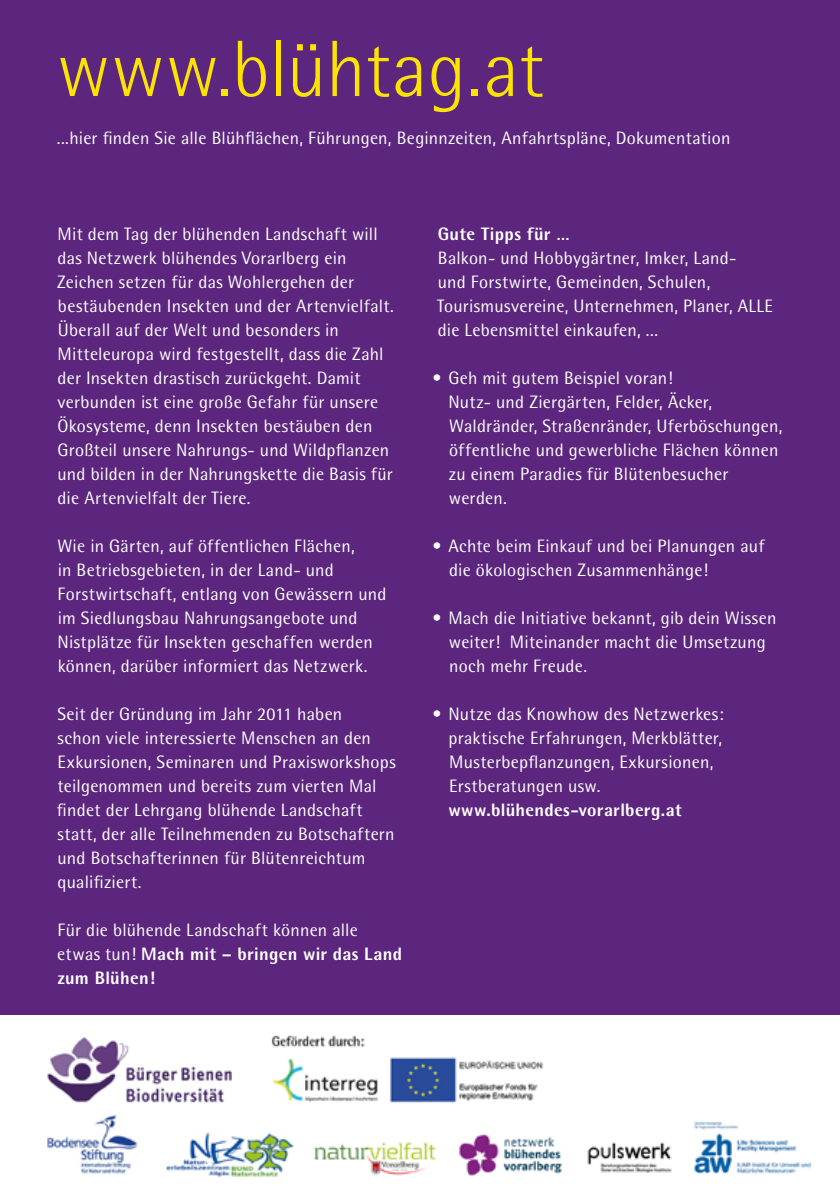
<style>
.page{position:relative;width:840px;height:1191px;background:#fff}
.page>*{position:absolute;margin:0;border:0;box-sizing:border-box;transform-origin:0 0}
.t1{font:300 80px "Rotis Semi Sans";color:#fce400}
.t2{font:18px/24px "Rotis Semi Sans";letter-spacing:.015em;color:#fff}
.t3{font:800 18px "Rotis Semi Sans";letter-spacing:.02em;color:#fff}
.s1{font-weight:800}
</style>
<div class="page">
<div style="left:0;top:0;width:839px;height:1191px;background:#5c267e"></div>
<div style="left:0;top:1015px;width:839px;height:176px;background:#fff"></div>
<img style="left:47px;top:1035px;width:765px;height:142px">
<h1 class="t1" style="left:57px;top:23px;width:488px">www.blühtag.at</h1>
<p class="t2" style="left:57px;top:126px;width:674px">...hier finden Sie alle Blühflächen, Führungen, Beginnzeiten, Anfahrtspläne, Dokumentation</p>
<p class="t2" style="left:57px;top:222px;width:338px">Mit dem Tag der blühenden Landschaft will das Netzwerk blühendes Vorarlberg ein Zeichen setzen für das Wohlergehen der bestäubenden Insekten und der Artenvielfalt.<br>Überall auf der Welt und besonders in Mitteleuropa wird festgestellt, dass die Zahl der Insekten drastisch zurückgeht. Damit verbunden ist eine große Gefahr für unsere Ökosysteme, denn Insekten bestäuben den Großteil unsere Nahrungs- und Wildpflanzen und bilden in der Nahrungskette die Basis für die Artenvielfalt der Tiere.</p>
<p class="t2" style="left:57px;top:534px;width:330px">Wie in Gärten, auf öffentlichen Flächen,<br>in Betriebsgebieten, in der Land- und Forstwirtschaft, entlang von Gewässern und im Siedlungsbau Nahrungsangebote und Nistplätze für Insekten geschaffen werden können, darüber informiert das Netzwerk.</p>
<p class="t2" style="left:57px;top:702px;width:340px">Seit der Gründung im Jahr 2011 haben<br>schon viele interessierte Menschen an den Exkursionen, Seminaren und Praxisworkshops teilgenommen und bereits zum vierten Mal findet der Lehrgang blühende Landschaft statt, der alle Teilnehmenden zu Botschaftern und Botschafterinnen für Blütenreichtum qualifiziert.</p>
<p class="t2" style="left:57px;top:918px;width:346px">Für die blühende Landschaft können alle etwas tun! <span class="s1">Mach mit – bringen wir das Land zum Blühen!</span></p>
<p class="t3" style="left:437px;top:222px;width:133px">Gute Tipps für …</p>
<p class="t2" style="left:437px;top:246px;width:337px">Balkon- und Hobbygärtner, Imker, Land-<br>und Forstwirte, Gemeinden, Schulen, Tourismusvereine, Unternehmen, Planer, ALLE die Lebensmittel einkaufen, ...</p>
<p class="t2" style="left:448px;top:366px;width:335px;text-indent:-16px">• Geh mit gutem Beispiel voran!<br>Nutz- und Ziergärten, Felder, Äcker, Waldränder, Straßenränder, Uferböschungen, öffentliche und gewerbliche Flächen können zu einem Paradies für Blütenbesucher werden.</p>
<p class="t2" style="left:449px;top:534px;width:317px;text-indent:-16px">• Achte beim Einkauf und bei Planungen auf die ökologischen Zusammenhänge!</p>
<p class="t2" style="left:448px;top:606px;width:329px;text-indent:-16px">• Mach die Initiative bekannt, gib dein Wissen weiter! Miteinander macht die Umsetzung noch mehr Freude.</p>
<p class="t2" style="left:448px;top:702px;width:277px;text-indent:-16px">• Nutze das Knowhow des Netzwerkes: praktische Erfahrungen, Merkblätter, Musterbepflanzungen, Exkursionen, Erstberatungen usw.</p>
<p class="t3" style="left:448px;top:798px;width:235px">www.blühendes-vorarlberg.at</p>
</div>
